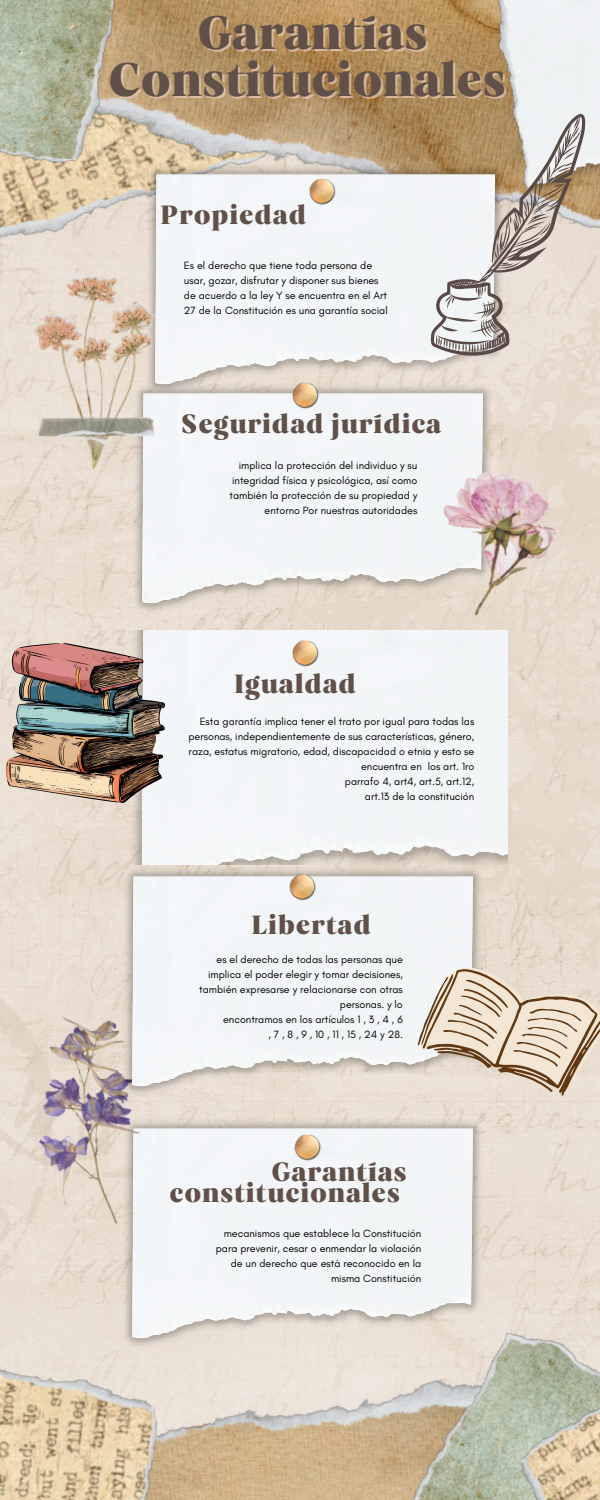
<style>
.page{position:relative;width:600px;height:1500px;background:#fff}
.page>*{position:absolute;margin:0;border:0;box-sizing:border-box;transform-origin:0 0}
.t1{font:48.1px "Carelia Upright";color:#605048}
.t2{font:27.1px/20.2px "Carelia Upright";letter-spacing:.025em;color:#605048;text-align:right}
.t3{font:10.7px/15px "Glacial Indifference";color:#000;text-align:right}
</style>
<div class="page">
<img style="left:0;top:278px;width:600px;height:1081px">
<img style="left:7px;top:0;width:593px;height:278px">
<img style="left:474px;top:0;width:126px;height:218px">
<img style="left:121px;top:1117px;width:364px;height:234px">
<img style="left:0;top:997px;width:206px;height:239px">
<img style="left:0;top:0;width:144px;height:178px">
<img style="left:143px;top:162px;width:364px;height:234px">
<img style="left:308px;top:178px;width:30px;height:29px">
<img style="left:131px;top:381px;width:363px;height:234px">
<img style="left:421px;top:462px;width:147px;height:168px">
<img style="left:291px;top:381px;width:30px;height:30px">
<div style="left:127px;top:630px;width:381px;height:234px;background:#f3f5f8"></div>
<img style="left:24px;top:269px;width:144px;height:205px">
<img style="left:163px;top:1359px;width:220px;height:141px">
<img style="left:383px;top:1303px;width:217px;height:197px">
<img style="left:121px;top:864px;width:364px;height:234px">
<img style="left:0;top:1342px;width:163px;height:158px">
<img style="left:288px;top:873px;width:30px;height:30px">
<img style="left:291px;top:639px;width:30px;height:30px">
<img style="left:490px;top:1357px;width:110px;height:143px">
<img style="left:293px;top:1133px;width:30px;height:30px">
<img style="left:7px;top:643px;width:158px;height:160px">
<svg style="left:431px;top:114px;width:154px;height:242px"></svg>
<svg style="left:417px;top:957px;width:183px;height:139px;background:#dbccbb"></svg>
<p class="t1" style="left:197px;top:4px;width:232px">Garantías</p>
<p class="t1" style="left:109px;top:51px;width:399px">Constitucionales</p>
<p class="t2" style="left:161px;top:205px;width:147px">Propiedad</p>
<p class="t3" style="left:184px;top:257px;width:205px;text-align:left">Es el derecho que tiene toda persona de usar, gozar, disfrutar y disponer sus bienes de acuerdo a la ley Y se encuentra en el Art 27 de la Constitución es una garantía social</p>
<h2 class="t2" style="left:181px;top:414px;width:262px">Seguridad jurídica</h2>
<p class="t3" style="left:230px;top:457px;width:189px">implica la protección del individuo y su integridad física y psicológica, así como también la protección de su propiedad y entorno Por nuestras autoridades</p>
<p class="t2" style="left:234px;top:674px;width:124px">Igualdad</p>
<p class="t3" style="left:188px;top:714px;width:287px">Esta garantía implica tener el trato por igual para todas las personas, independientemente de sus características, género, raza, estatus migratorio, edad, discapacidad o etnia y esto se encuentra en los art. 1ro</p>
<p class="t3" style="left:345px;top:774px;width:131px">parrafo 4, art4, art.5, art.12,</p>
<p class="t3" style="left:365px;top:789px;width:111px">art.13 de la constitución</p>
<p class="t2" style="left:251px;top:914px;width:121px">Libertad</p>
<p class="t3" style="left:199px;top:952px;width:205px">es el derecho de todas las personas que implica el poder elegir y tomar decisiones, también expresarse y relacionarse con otras personas. y lo</p>
<p class="t3" style="left:223px;top:1012px;width:181px">encontramos en los artículos 1 , 3 , 4 , 6</p>
<h2 class="t3" style="left:269px;top:1027px;width:136px">,7,8,9,10,11,15,24y28.</h2>
<p class="t2" style="left:169px;top:1162px;width:239px">Garantías constitucionales</p>
<h2 class="t3" style="left:216px;top:1226px;width:207px">mecanismos que establece la Constitución para prevenir, cesar o enmendar la violación de un derecho que está reconocido en la misma Constitución</h2>
</div>
